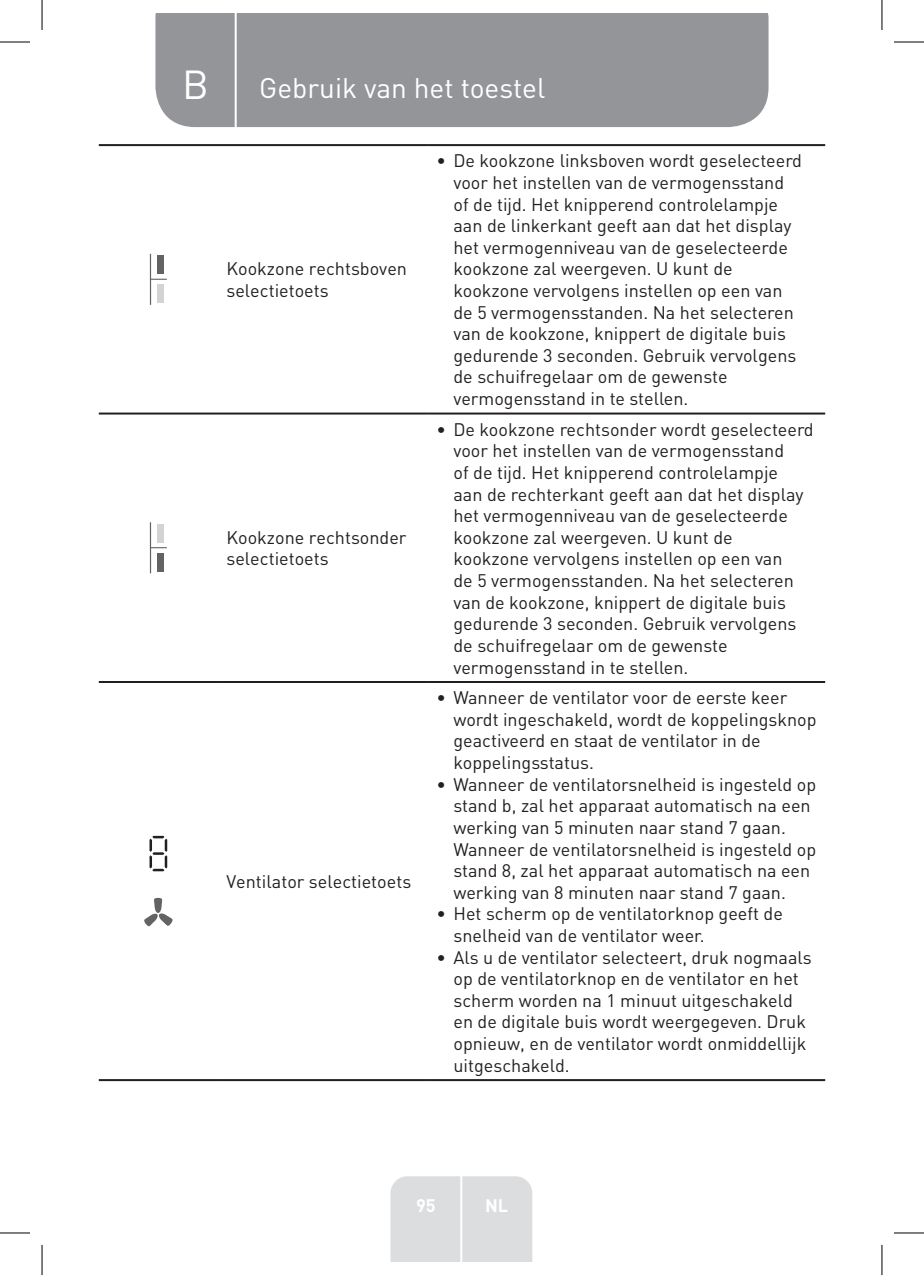
<style>
.page{position:relative;width:924px;height:1275px;background:#fff}
.page>*{position:absolute;margin:0;border:0;box-sizing:border-box;transform-origin:0 0}
.t1{font:40px "DIN Pro";color:#fff}
.TitreGauche__gabarit{font:28px "DIN Pro";color:#fff}
.Left__Table{font:18px/21.6px "DIN Pro";color:#231f20}
.t2{font:700 18px "DIN Pro";color:#fff}
</style>
<div class="page">
<div style="left:155px;top:14px;width:613px;height:113px;background:#939598"></div>
<div style="left:390px;top:1176px;width:142px;height:85px;background:#dcdddf"></div>
<hr style="left:460px;top:1153px;width:2px;height:108px;background:#fff">
<hr style="left:234px;top:14px;width:2px;height:116px;background:#fff">
<hr style="left:99px;top:144px;width:119px;height:2px;background:#231f20">
<hr style="left:218px;top:144px;width:210px;height:2px;background:#231f20">
<hr style="left:428px;top:144px;width:396px;height:2px;background:#231f20">
<hr style="left:99px;top:412px;width:119px;height:2px;background:#231f20">
<hr style="left:218px;top:412px;width:210px;height:2px;background:#231f20">
<hr style="left:428px;top:412px;width:396px;height:2px;background:#231f20">
<hr style="left:99px;top:681px;width:119px;height:2px;background:#231f20">
<hr style="left:218px;top:681px;width:210px;height:2px;background:#231f20">
<hr style="left:428px;top:681px;width:396px;height:2px;background:#231f20">
<hr style="left:99px;top:1079px;width:119px;height:2px;background:#231f20">
<hr style="left:218px;top:1079px;width:210px;height:2px;background:#231f20">
<hr style="left:428px;top:1079px;width:396px;height:2px;background:#231f20">
<svg style="left:150px;top:254px;width:17px;height:51px"></svg>
<div style="left:157px;top:256px;width:6px;height:18px;background:#656263"></div>
<div style="left:157px;top:285px;width:6px;height:18px;background:#d3d3d3"></div>
<svg style="left:150px;top:522px;width:17px;height:51px"></svg>
<div style="left:157px;top:524px;width:6px;height:18px;background:#d3d3d3"></div>
<div style="left:157px;top:553px;width:6px;height:18px;background:#656263"></div>
<svg style="left:149px;top:836px;width:18px;height:35px"></svg>
<svg style="left:144px;top:898px;width:28px;height:28px"></svg>
<hr style="left:0;top:42px;width:30px;height:1px;background:#000">
<hr style="left:893px;top:42px;width:30px;height:1px;background:#000">
<hr style="left:0;top:1232px;width:30px;height:1px;background:#000">
<hr style="left:893px;top:1232px;width:30px;height:1px;background:#000">
<hr style="left:42px;top:0;width:1px;height:30px;background:#000">
<hr style="left:42px;top:1245px;width:1px;height:30px;background:#000">
<hr style="left:881px;top:0;width:1px;height:30px;background:#000">
<hr style="left:881px;top:1245px;width:1px;height:30px;background:#000">
<p class="t1" style="left:182px;top:57px;width:28px">B</p>
<p class="TitreGauche__gabarit" style="left:259px;top:69px;width:287px">Gebruik van het toestel</p>
<p class="Left__Table" style="left:226px;top:257px;width:182px">Kookzone rechtsboven selectietoets</p>
<p class="Left__Table" style="left:226px;top:526px;width:181px">Kookzone rechtsonder selectietoets</p>
<p class="Left__Table" style="left:226px;top:870px;width:186px">Ventilator selectietoets</p>
<p class="Left__Table" style="left:453px;top:149px;width:350px;text-indent:-17px">• De kookzone linksboven wordt geselecteerd voor het instellen van de vermogensstand of de tijd. Het knipperend controlelampje aan de linkerkant geeft aan dat het display het vermogenniveau van de geselecteerde kookzone zal weergeven. U kunt de kookzone vervolgens instellen op een van de 5 vermogensstanden. Na het selecteren van de kookzone, knippert de digitale buis gedurende 3 seconden. Gebruik vervolgens de schuifregelaar om de gewenste vermogensstand in te stellen.</p>
<p class="Left__Table" style="left:453px;top:418px;width:361px;text-indent:-17px">• De kookzone rechtsonder wordt geselecteerd voor het instellen van de vermogensstand<br>of de tijd. Het knipperend controlelampje<br>aan de rechterkant geeft aan dat het display het vermogenniveau van de geselecteerde kookzone zal weergeven. U kunt de<br>kookzone vervolgens instellen op een van<br>de 5 vermogensstanden. Na het selecteren van de kookzone, knippert de digitale buis gedurende 3 seconden. Gebruik vervolgens de schuifregelaar om de gewenste vermogensstand in te stellen.</p>
<p class="Left__Table" style="left:453px;top:686px;width:364px;text-indent:-17px">• Wanneer de ventilator voor de eerste keer wordt ingeschakeld, wordt de koppelingsknop geactiveerd en staat de ventilator in de koppelingsstatus.</p>
<p class="Left__Table" style="left:453px;top:772px;width:364px;text-indent:-17px">• Wanneer de ventilatorsnelheid is ingesteld op stand b, zal het apparaat automatisch na een werking van 5 minuten naar stand 7 gaan.<br>Wanneer de ventilatorsnelheid is ingesteld op stand 8, zal het apparaat automatisch na een werking van 8 minuten naar stand 7 gaan.</p>
<p class="Left__Table" style="left:453px;top:902px;width:331px;text-indent:-17px">• Het scherm op de ventilatorknop geeft de snelheid van de ventilator weer.</p>
<p class="Left__Table" style="left:453px;top:945px;width:359px;text-indent:-17px">• Als u de ventilator selecteert, druk nogmaals op de ventilatorknop en de ventilator en het scherm worden na 1 minuut uitgeschakeld en de digitale buis wordt weergegeven. Druk opnieuw, en de ventilator wordt onmiddellijk uitgeschakeld.</p>
<p class="t2" style="left:416px;top:1192px;width:21px">95</p>
<p class="t2" style="left:485px;top:1192px;width:25px">NL</p>
</div>
